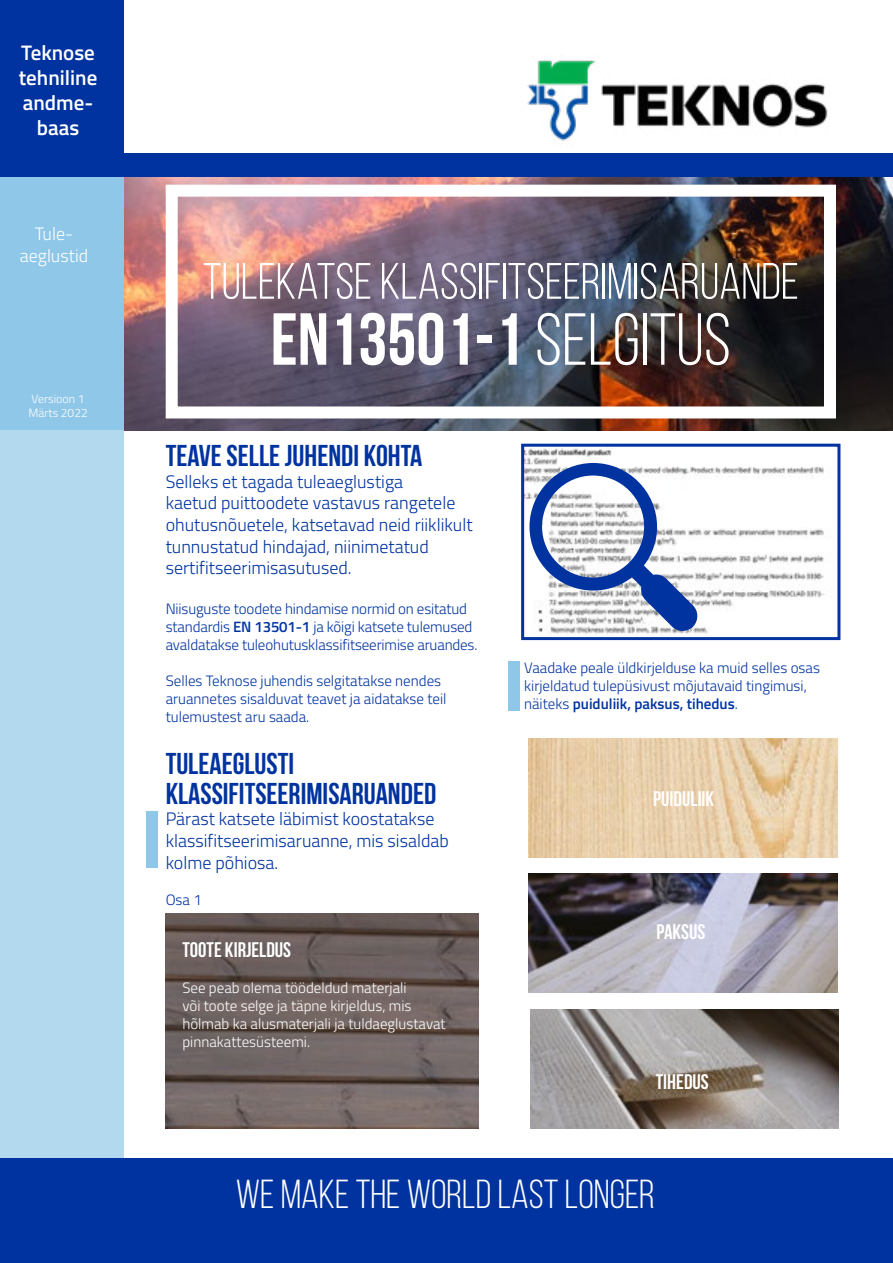
<style>
.page{position:relative;width:893px;height:1263px;background:#fff}
.page>*{position:absolute;margin:0;border:0;box-sizing:border-box;transform-origin:0 0}
.t1{font:700 73.5px "Bebas Neue";color:#fff}
.t2{font:51px "Bebas Neue";color:#fff}
.t3{font:40.5px "Bebas Neue";color:#fff}
.t4{font:700 30px/30px "Bebas Neue";color:#0033a0}
.t5{font:700 21px "Bebas Neue";color:#fff}
.t6{font:600 21px/25.2px "Titillium Web";color:#fff;text-align:center}
.t7{font:300 18px/21.6px "Titillium";color:#0033a0}
.t8{font:300 18px/21.6px "Titillium";color:#fff;text-align:center}
.t9{font:300 15px/18px "Titillium";color:#0033a0}
.t10{font:300 15px/18px "Titillium";color:#fff}
.t11{font:600 15px "Titillium Web";color:#0033a0}
.t12{font:300 12px/14.4px "Titillium";color:#fff}
.s1{font-weight:400}
.s2{font-family:"Titillium Web";font-weight:600}
.s3{font-family:"Titillium";font-weight:300}
</style>
<div class="page">
<img style="left:124px;top:176px;width:769px;height:254px">
<img style="left:527px;top:60px;width:301px;height:81px">
<div style="left:0;top:153px;width:893px;height:23px;background:#0033a0"></div>
<div style="left:166px;top:185px;width:670px;height:233px;border:12px solid #fff"></div>
<div style="left:146px;top:811px;width:11px;height:57px;background:#8fc7e8"></div>
<div style="left:0;top:0;width:124px;height:460px;background:#8fc7e8"></div>
<div style="left:0;top:430px;width:124px;height:833px;background:#b3d9ef"></div>
<div style="left:0;top:1159px;width:893px;height:104px;background:#0033a0"></div>
<div style="left:0;top:0;width:124px;height:176px;background:#0033a0"></div>
<div style="left:508px;top:662px;width:11px;height:49px;background:#8fc7e8"></div>
<img style="left:166px;top:913px;width:312px;height:215px">
<img style="left:529px;top:738px;width:308px;height:119px">
<img style="left:525px;top:448px;width:300px;height:186px">
<div style="left:521px;top:444px;width:319px;height:196px;border:3px solid #0033a0"></div>
<svg style="left:529px;top:463px;width:170px;height:168px"></svg>
<img style="left:530px;top:1009px;width:309px;height:119px">
<img style="left:529px;top:873px;width:308px;height:119px">
<h3 class="t6" style="left:19px;top:39px;width:80px">Teknose tehniline andme&shy;baas</h3>
<p class="t8" style="left:20px;top:222px;width:70px">Tule&shy;aeglustid</p>
<p class="t12" style="left:28px;top:391px;width:61px">Versioon 1<br>Märts 2022</p>
<h2 class="t2" style="left:203px;top:254px;width:597px">TULEKATSE KLASSIFITSEERIMISARUANDE</h2>
<h1 class="t1" style="left:271px;top:299px;width:462px">EN13501-1 <span class="s1">SELGITUS</span></h1>
<h3 class="t4" style="left:166px;top:440px;width:258px">TEAVE SELLE JUHENDI KOHTA</h3>
<p class="t7" style="left:166px;top:470px;width:308px">Selleks et tagada tuleaeglustiga<br>kaetud puittoodete vastavus rangetele ohutusnõuetele, katsetavad neid riiklikult tunnustatud hindajad, niinimetatud sertifitseerimisasutused.</p>
<p class="t9" style="left:166px;top:599px;width:313px">Niisuguste toodete hindamise normid on esitatud standardis <span class="s2">EN 13501-1</span> ja kõigi katsete tulemused avaldatakse tuleohutusklassifitseerimise aruandes.</p>
<p class="t9" style="left:166px;top:671px;width:282px">Selles Teknose juhendis selgitatakse nendes aruannetes sisalduvat teavet ja aidatakse teil tulemustest aru saada.</p>
<h3 class="t4" style="left:166px;top:748px;width:272px">TULEAEGLUSTI<br>KLASSIFITSEERIMISARUANDED</h3>
<p class="t7" style="left:166px;top:807px;width:285px">Pärast katsete läbimist koostatakse klassifitseerimisaruanne, mis sisaldab kolme põhiosa.</p>
<p class="t9" style="left:166px;top:890px;width:38px">Osa 1</p>
<h3 class="t5" style="left:182px;top:938px;width:110px">TOOTE KIRJELDUS</h3>
<p class="t10" style="left:182px;top:978px;width:265px">See peab olema töödeldud materjali<br>või toote selge ja täpne kirjeldus, mis hõlmab ka alusmaterjali ja tuldaeglustavat pinnakattesüsteemi.</p>
<p class="t9" style="left:524px;top:657px;width:297px">Vaadake peale üldkirjelduse ka muid selles osas kirjeldatud tulepüsivust mõjutavaid tingimusi,</p>
<p class="t11" style="left:524px;top:692px;width:215px"><span class="s3">näiteks</span> puiduliik, paksus, tihedus<span class="s3">.</span></p>
<h3 class="t5" style="left:653px;top:787px;width:63px">PUIDULIIK</h3>
<h3 class="t5" style="left:656px;top:921px;width:50px">PAKSUS</h3>
<h3 class="t5" style="left:656px;top:1070px;width:54px">TIHEDUS</h3>
<h3 class="t3" style="left:236px;top:1173px;width:421px">WE MAKE THE WORLD LAST LONGER</h3>
</div>
